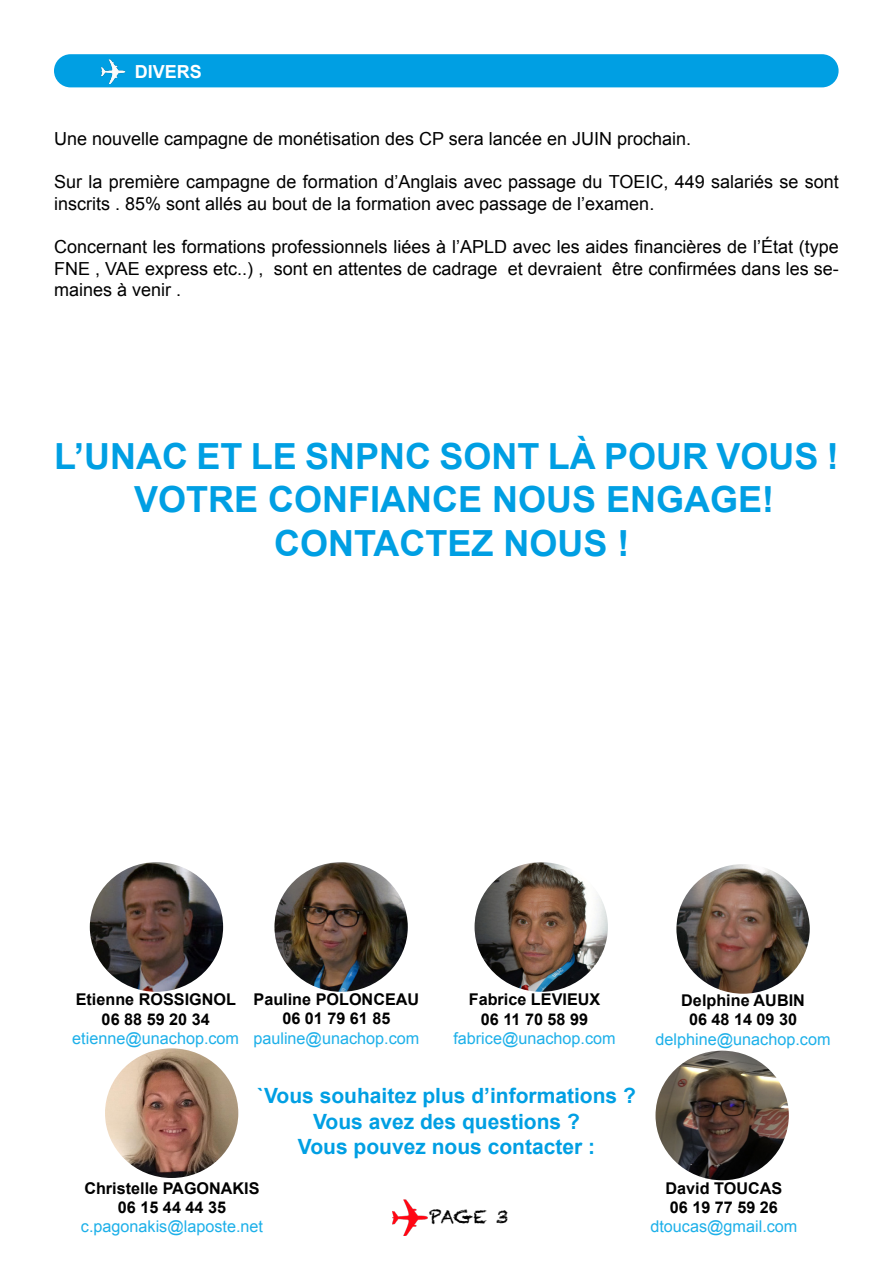
<style>
.page{position:relative;width:893px;height:1263px;background:#fff}
.page>*{position:absolute;margin:0;border:0;box-sizing:border-box;transform-origin:0 0}
.t1{font:700 36px/43.2px "Arial";color:#009fe3;text-align:center}
.t2{font:700 21px/25.2px "Arial";color:#009fe3;text-align:center}
.t3{font:18px/21.6px "Arial";color:#000}
.t4{font:700 18px "Arial";color:#fff}
.t5{font:18px "Chalkduster";color:#000}
.t6{font:700 16.2px/19.5px "Arial";color:#000;text-align:center}
.t7{font:16.2px "Arial";color:#1db0e9}
</style>
<div class="page">
<img style="left:392px;top:1200px;width:36px;height:35px">
<img style="left:90px;top:862px;width:133px;height:130px">
<img style="left:274px;top:862px;width:134px;height:130px">
<img style="left:475px;top:862px;width:133px;height:130px">
<div style="left:55px;top:56px;width:782px;height:30px;background:#009fe3;border-radius:15px"></div>
<div style="left:54px;top:54px;width:785px;height:33px;border:3px solid #009fe3;border-radius:15px"></div>
<img style="left:101px;top:60px;width:25px;height:24px">
<img style="left:105px;top:1048px;width:133px;height:130px">
<img style="left:655px;top:1051px;width:134px;height:129px">
<img style="left:676px;top:864px;width:134px;height:130px">
<p class="t4" style="left:135px;top:60px;width:69px">DIVERS</p>
<p class="t3" style="left:54px;top:128px;width:639px">Une nouvelle campagne de monétisation des CP sera lancée en JUIN prochain.</p>
<p class="t3" style="left:54px;top:171px;width:786px">Sur la première campagne de formation d’Anglais avec passage du TOEIC, 449 salariés se sont inscrits . 85% sont allés au bout de la formation avec passage de l’examen.</p>
<p class="t3" style="left:54px;top:236px;width:786px;text-align:justify">Concernant les formations professionnels liées à l’APLD avec les aides financières de l’État (type FNE , VAE express etc..) , sont en attentes de cadrage et devraient être confirmées dans les se&shy;maines à venir .</p>
<h1 class="t1" style="left:54px;top:436px;width:786px">L’UNAC ET LE SNPNC SONT LÀ POUR VOUS !<br>VOTRE CONFIANCE NOUS ENGAGE!<br>CONTACTEZ NOUS !</h1>
<p class="t6" style="left:76px;top:990px;width:162px">Etienne ROSSIGNOL<br>06 88 59 20 34</p>
<p class="t7" style="left:72px;top:1028px;width:168px">etienne@unachop.com</p>
<p class="t6" style="left:254px;top:990px;width:167px">Pauline POLONCEAU<br>06 01 79 61 85</p>
<p class="t7" style="left:253px;top:1027px;width:167px">pauline@unachop.com</p>
<p class="t6" style="left:469px;top:990px;width:133px">Fabrice LEVIEUX<br>06 11 70 58 99</p>
<p class="t7" style="left:453px;top:1028px;width:164px">fabrice@unachop.com</p>
<p class="t2" style="left:257px;top:1084px;width:380px">`Vous souhaitez plus d’informations ?<br>Vous avez des questions ?<br>Vous pouvez nous contacter :</p>
<p class="t6" style="left:84px;top:1178px;width:177px">Christelle PAGONAKIS<br>06 15 44 44 35</p>
<p class="t7" style="left:81px;top:1216px;width:184px">c.pagonakis@laposte.net</p>
<p class="t5" style="left:429px;top:1207px;width:81px">PAGE 3</p>
<p class="t6" style="left:681px;top:991px;width:125px">Delphine AUBIN<br>06 48 14 09 30</p>
<p class="t7" style="left:656px;top:1028px;width:176px">delphine@unachop.com</p>
<p class="t6" style="left:666px;top:1179px;width:118px;text-align:left">David TOUCAS<br>06 19 77 59 26</p>
<p class="t7" style="left:650px;top:1216px;width:148px">dtoucas@gmail.com</p>
</div>
